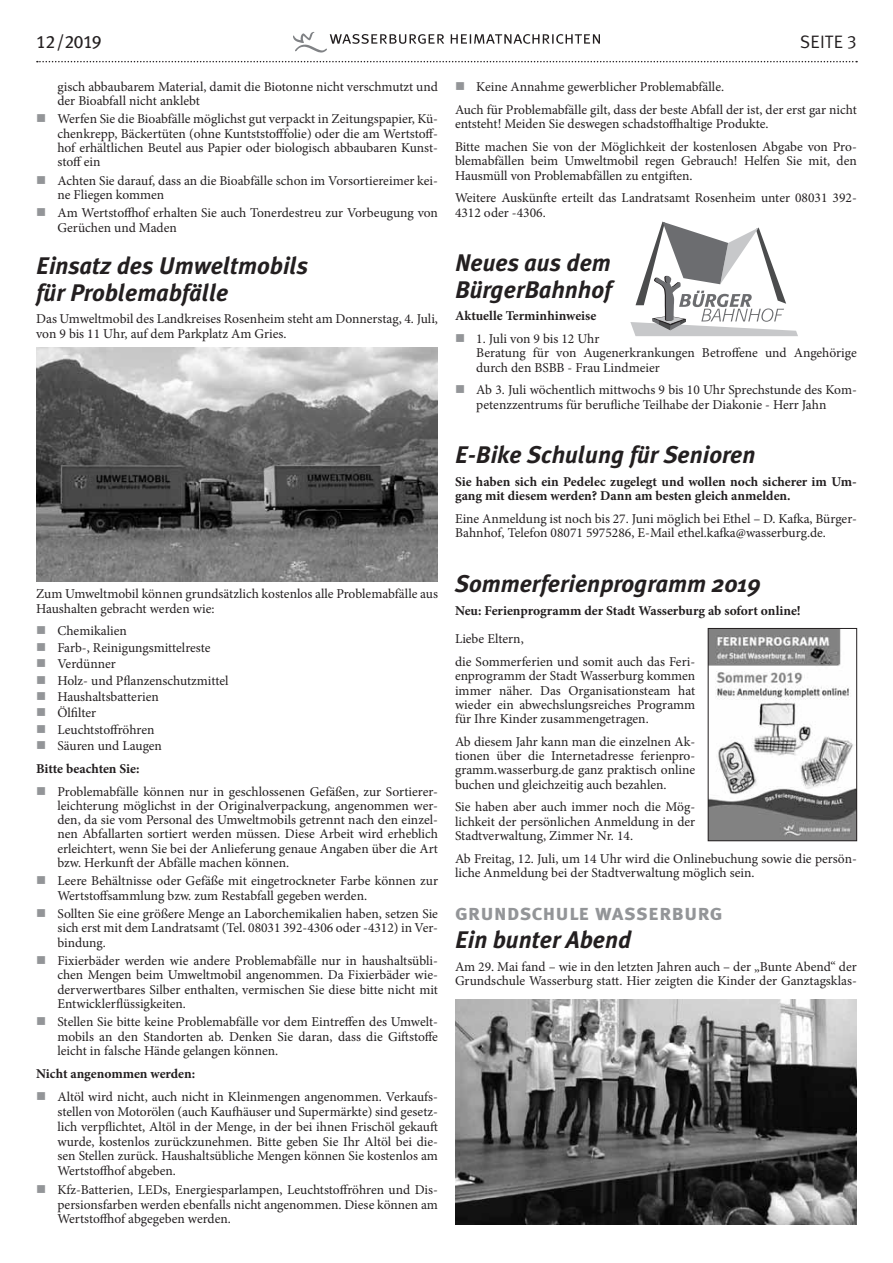
<style>
.page{position:relative;width:893px;height:1263px;background:#fff}
.page>*{position:absolute;margin:0;border:0;box-sizing:border-box;transform-origin:0 0}
.t1{font:italic 700 24px/26.2px "Meta Plus";color:#231f20}
.t2{font:22.5px "Meta Plus Bold Caps";color:#939598}
.t3{font:18px "Meta Plus Book Caps";letter-spacing:-.02em;color:#231f20}
.t4{font:18px "Meta Plus Normal";letter-spacing:.01em;color:#231f20}
.t5{font:13.5px/14.2px "Minion Pro";color:#231f20}
.t6{font:700 13.5px/22.8px "Minion Pro";color:#231f20}
.s1{font-family:"Meta Plus Normal Caps"}
.s2{color:#939598}
.s3{font-weight:400}
</style>
<div class="page">
<svg style="left:37px;top:61px;width:820px;height:1px"></svg>
<svg style="left:293px;top:32px;width:307px;height:21px"></svg>
<img style="left:36px;top:348px;width:402px;height:233px">
<svg style="left:630px;top:222px;width:168px;height:114px"></svg>
<img style="left:710px;top:630px;width:145px;height:209px">
<div style="left:708px;top:628px;width:149px;height:213px;border:1px solid #231f20"></div>
<img style="left:455px;top:999px;width:402px;height:226px">
<h3 class="t3" style="left:36px;top:32px;width:67px">12/2019</h3>
<h3 class="t4" style="left:800px;top:32px;width:58px">SEITE <span class="s1">3</span></h3>
<p class="t5" style="left:57px;top:79px;width:382px">gisch abbaubarem Material, damit die Biotonne nicht verschmutzt und der Bioabfall nicht anklebt</p>
<p class="t5" style="left:57px;top:112px;width:382px;text-align:justify;text-indent:-21px"><span class="s2">■</span> Werfen Sie die Bioabfälle möglichst gut verpackt in Zeitungspapier, Kü&shy;chenkrepp, Bäckertüten (ohne Kuntststofffolie) oder die am Wertstoff&shy;hof erhältlichen Beutel aus Papier oder biologisch abbaubaren Kunst&shy;stoff ein</p>
<p class="t5" style="left:57px;top:173px;width:382px;text-indent:-21px"><span class="s2">■</span> Achten Sie darauf, dass an die Bioabfälle schon im Vorsortiereimer kei&shy;ne Fliegen kommen</p>
<p class="t5" style="left:57px;top:206px;width:382px;text-indent:-21px"><span class="s2">■</span> Am Wertstoffhof erhalten Sie auch Tonerdestreu zur Vorbeugung von<br>Gerüchen und Maden</p>
<h1 class="t1" style="left:36px;top:253px;width:274px">Einsatz des Umweltmobils für Problemabfälle</h1>
<p class="t5" style="left:36px;top:312px;width:403px">Das Umweltmobil des Landkreises Rosenheim steht am Donnerstag, 4. Juli, von 9 bis 11 Uhr, auf dem Parkplatz Am Gries.</p>
<p class="t5" style="left:455px;top:76px;width:403px;line-height:22.8px"><span class="s2">■</span> Keine Annahme gewerblicher Problemabfälle.<br>Auch für Problemabfälle gilt, dass der beste Abfall der ist, der erst gar nicht</p>
<p class="t5" style="left:455px;top:113px;width:403px;line-height:22.8px">entsteht! Meiden Sie deswegen schadstoffhaltige Produkte.<br>Bitte machen Sie von der Möglichkeit der kostenlosen Abgabe von Pro-</p>
<p class="t5" style="left:455px;top:154px;width:403px">blemabfällen beim Umweltmobil regen Gebrauch! Helfen Sie mit, den<br>Hausmüll von Problemabfällen zu entgiften.</p>
<p class="t5" style="left:455px;top:191px;width:403px">Weitere Auskünfte erteilt das Landratsamt Rosenheim unter 08031 392-<br>4312 oder -4306.</p>
<h1 class="t1" style="left:455px;top:250px;width:158px">Neues aus dem<br>BürgerBahnhof</h1>
<p class="t6" style="left:455px;top:304px;width:143px">Aktuelle Terminhinweise</p>
<p class="t5" style="left:476px;top:332px;width:382px;text-indent:-21px"><span class="s2">■</span> 1. Juli von 9 bis 12 Uhr<br>Beratung für von Augenerkrankungen Betroffene und Angehörige durch den BSBB - Frau Lindmeier</p>
<p class="t5" style="left:476px;top:383px;width:382px;text-indent:-21px"><span class="s2">■</span> Ab 3. Juli wöchentlich mittwochs 9 bis 10 Uhr Sprechstunde des Kom&shy;petenzzentrums für berufliche Teilhabe der Diakonie - Herr Jahn</p>
<h1 class="t1" style="left:455px;top:442px;width:302px">E-Bike Schulung für Senioren</h1>
<p class="t6" style="left:455px;top:474px;width:403px;line-height:14.2px">Sie haben sich ein Pedelec zugelegt und wollen noch sicherer im Um&shy;gang mit diesem werden? Dann am besten gleich anmelden.</p>
<p class="t5" style="left:455px;top:512px;width:403px">Eine Anmeldung ist noch bis 27. Juni möglich bei Ethel – D. Kafka, Bürger-<br>Bahnhof, Telefon 08071 5975286, E-Mail ethel.kafka@wasserburg.de.</p>
<h1 class="t1" style="left:455px;top:570px;width:308px">Sommerferienprogramm 2019</h1>
<p class="t6" style="left:455px;top:599px;width:347px">Neu: Ferienprogramm der Stadt Wasserburg ab sofort online!</p>
<p class="t5" style="left:455px;top:628px;width:242px;line-height:22.8px">Liebe Eltern,<br>die Sommerferien und somit auch das Feri-</p>
<p class="t5" style="left:455px;top:669px;width:242px;text-align:justify">enprogramm der Stadt Wasserburg kommen immer näher. Das Organisationsteam hat wieder ein abwechslungsreiches Programm für Ihre Kinder zusammengetragen.</p>
<p class="t5" style="left:455px;top:734px;width:242px;text-align:justify">Ab diesem Jahr kann man die einzelnen Ak&shy;tionen über die Internetadresse ferienpro&shy;gramm.wasserburg.de ganz praktisch online buchen und gleichzeitig auch bezahlen.</p>
<p class="t5" style="left:455px;top:800px;width:242px;text-align:justify">Sie haben aber auch immer noch die Mög&shy;lichkeit der persönlichen Anmeldung in der Stadtverwaltung, Zimmer Nr. 14.</p>
<p class="t5" style="left:455px;top:851px;width:403px">Ab Freitag, 12. Juli, um 14 Uhr wird die Onlinebuchung sowie die persön&shy;liche Anmeldung bei der Stadtverwaltung möglich sein.</p>
<h2 class="t2" style="left:455px;top:899px;width:269px">grundschule wasserburg</h2>
<h1 class="t1" style="left:455px;top:926px;width:178px">Ein bunter Abend</h1>
<p class="t5" style="left:455px;top:959px;width:403px">Am 29. Mai fand – wie in den letzten Jahren auch – der „Bunte Abend“ der<br>Grundschule Wasserburg statt. Hier zeigten die Kinder der Ganztagsklas-</p>
<p class="t5" style="left:36px;top:587px;width:403px">Zum Umweltmobil können grundsätzlich kostenlos alle Problemabfälle aus<br>Haushalten gebracht werden wie:</p>
<p class="t5" style="left:36px;top:624px;width:92px"><span class="s2">■</span> Chemikalien</p>
<p class="t5" style="left:36px;top:640px;width:176px"><span class="s2">■</span> Farb-, Reinigungsmittelreste</p>
<p class="t5" style="left:36px;top:657px;width:81px"><span class="s2">■</span> Verdünner</p>
<p class="t5" style="left:36px;top:673px;width:194px"><span class="s2">■</span> Holz- und Pflanzenschutzmittel</p>
<p class="t5" style="left:36px;top:690px;width:124px"><span class="s2">■</span> Haushaltsbatterien</p>
<p class="t5" style="left:36px;top:706px;width:62px"><span class="s2">■</span> Ölfilter</p>
<p class="t5" style="left:36px;top:722px;width:120px"><span class="s2">■</span> Leuchtstoffröhren</p>
<p class="t6" style="left:36px;top:734px;width:127px"><span class="s2">■</span> <span class="s3">Säuren und Laugen<br></span>Bitte beachten Sie:</p>
<p class="t5" style="left:57px;top:784px;width:382px;text-align:justify;text-indent:-21px"><span class="s2">■</span> Problemabfälle können nur in geschlossenen Gefäßen, zur Sortierer&shy;leichterung möglichst in der Originalverpackung, angenommen wer&shy;den, da sie vom Personal des Umweltmobils getrennt nach den einzel&shy;nen Abfallarten sortiert werden müssen. Diese Arbeit wird erheblich erleichtert, wenn Sie bei der Anlieferung genaue Angaben über die Art bzw. Herkunft der Abfälle machen können.</p>
<p class="t5" style="left:57px;top:874px;width:382px;text-indent:-21px"><span class="s2">■</span> Leere Behältnisse oder Gefäße mit eingetrockneter Farbe können zur<br>Wertstoffsammlung bzw. zum Restabfall gegeben werden.</p>
<p class="t5" style="left:57px;top:907px;width:382px;text-align:justify;text-indent:-21px"><span class="s2">■</span> Sollten Sie eine größere Menge an Laborchemikalien haben, setzen Sie sich erst mit dem Landratsamt (Tel. 08031 392-4306 oder -4312) in Ver&shy;bindung.</p>
<p class="t5" style="left:57px;top:954px;width:382px;text-align:justify;text-indent:-21px"><span class="s2">■</span> Fixierbäder werden wie andere Problemabfälle nur in haushaltsübli&shy;chen Mengen beim Umweltmobil angenommen. Da Fixierbäder wie&shy;derverwertbares Silber enthalten, vermischen Sie diese bitte nicht mit Entwicklerflüssigkeiten.</p>
<p class="t5" style="left:57px;top:1015px;width:382px;text-align:justify;text-indent:-21px"><span class="s2">■</span> Stellen Sie bitte keine Problemabfälle vor dem Eintreffen des Umwelt&shy;mobils an den Standorten ab. Denken Sie daran, dass die Giftstoffe leicht in falsche Hände gelangen können.</p>
<p class="t6" style="left:36px;top:1062px;width:161px">Nicht angenommen werden:</p>
<p class="t5" style="left:57px;top:1090px;width:382px;line-height:14.7px;text-align:justify;text-indent:-21px"><span class="s2">■</span> Altöl wird nicht, auch nicht in Kleinmengen angenommen. Verkaufs&shy;stellen von Motorölen (auch Kaufhäuser und Supermärkte) sind gesetz&shy;lich verpflichtet, Altöl in der Menge, in der bei ihnen Frischöl gekauft wurde, kostenlos zurückzunehmen. Bitte geben Sie Ihr Altöl bei die&shy;sen Stellen zurück. Haushaltsübliche Mengen können Sie kostenlos am Wertstoffhof abgeben.</p>
<p class="t5" style="left:57px;top:1182px;width:382px;line-height:14.7px;text-align:justify;text-indent:-21px"><span class="s2">■</span> Kfz-Batterien, LEDs, Energiesparlampen, Leuchtstoffröhren und Dis&shy;persionsfarben werden ebenfalls nicht angenommen. Diese können am Wertstoffhof abgegeben werden.</p>
</div>
